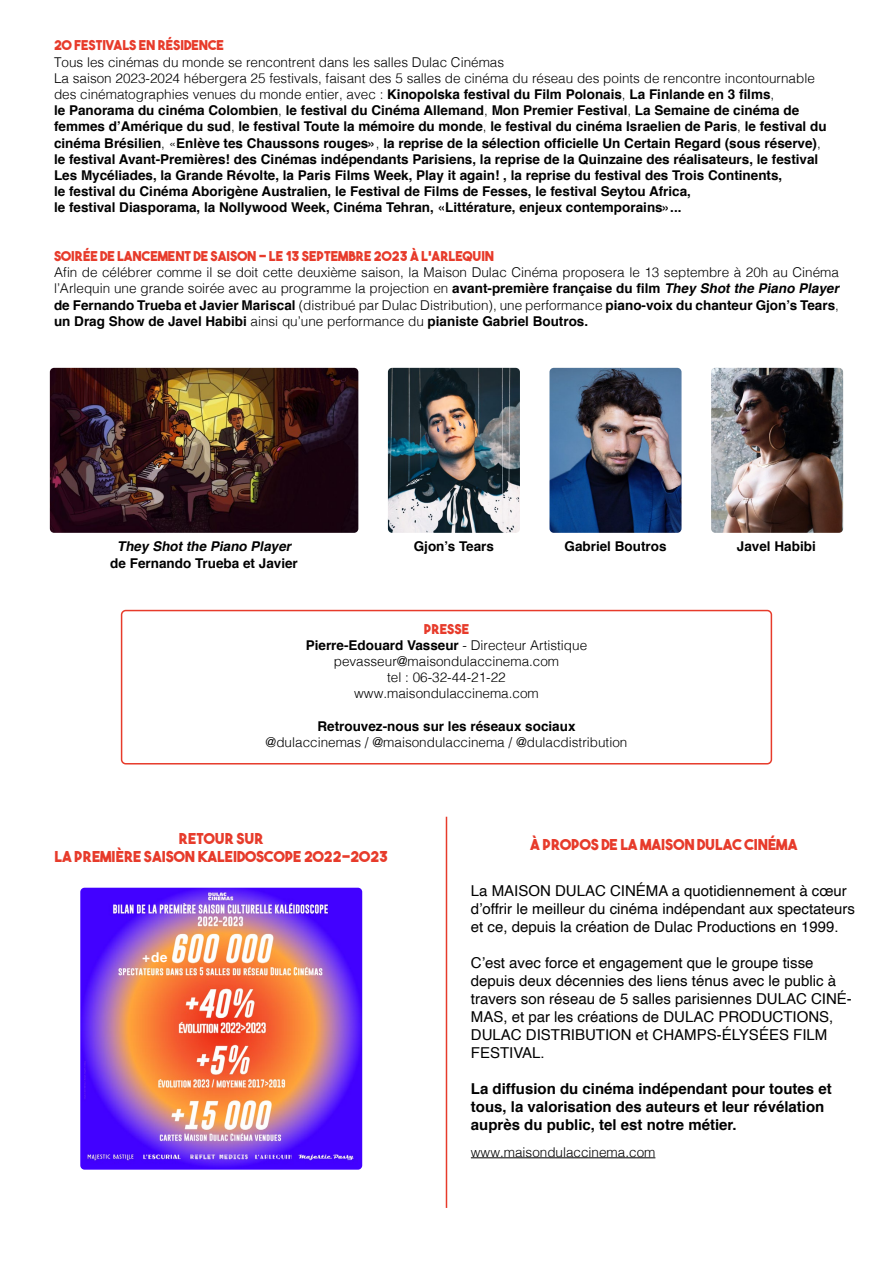
<style>
.page{position:relative;width:893px;height:1263px;background:#fff}
.page>*{position:absolute;margin:0;border:0;box-sizing:border-box;transform-origin:0 0}
.t1{font:15px/18px "Helvetica";color:#000}
.t2{font:700 15px/18px "Helvetica";color:#000}
.t3{font:15px/18px "The Bold Font";color:#e73b2b;text-align:center}
.t4{font:700 13.5px/16.2px "Helvetica";color:#000}
.t5{font:300 13.5px/16.2px "Helvetica";color:#000}
.t6{font:13.5px "The Bold Font";color:#e73b2b}
.t7{font:italic 700 13.5px "Helvetica";color:#000}
.t8{font:700 13.5px "Helvetica Neue";color:#fff}
.s1{font-weight:300}
.s2{font-weight:700}
.s3{font-weight:700;font-style:italic}
</style>
<div class="page">
<div style="left:121px;top:610px;width:651px;height:154px;border:2px solid #e73b2b;border-radius:4px"></div>
<img style="left:50px;top:368px;width:308px;height:165px">
<img style="left:388px;top:368px;width:132px;height:165px">
<img style="left:711px;top:368px;width:132px;height:165px">
<img style="left:549px;top:368px;width:132px;height:165px">
<img style="left:80px;top:888px;width:282px;height:282px">
<hr style="left:446px;top:817px;width:1px;height:391px;background:#e73b2b">
<hr style="left:471px;top:1157px;width:184px;height:1px;background:#000">
<p class="t6" style="left:54px;top:37px;width:171px">20 FESTIVALS EN RÉSIDENCE</p>
<p class="t4" style="left:54px;top:54px;width:774px"><span class="s1">Tous les cinémas du monde se rencontrent dans les salles Dulac Cinémas<br>La saison 2023-2024 hébergera 25 festivals, faisant des 5 salles de cinéma du réseau des points de rencontre incontournable des cinématographies venues du monde entier, avec :</span> Kinopolska festival du Film Polonais<span class="s1">,</span> La Finlande en 3 films<span class="s1">,<br></span>le Panorama du cinéma Colombien<span class="s1">,</span> le festival du Cinéma Allemand<span class="s1">,</span> Mon Premier Festival<span class="s1">,</span> La Semaine de cinéma de femmes d’Amérique du sud<span class="s1">,</span> le festival Toute la mémoire du monde<span class="s1">,</span> le festival du cinéma Israelien de Paris<span class="s1">,</span> le festival du cinéma Brésilien<span class="s1">, «</span>Enlève tes Chaussons rouges»<span class="s1">,</span> la reprise de la sélection officielle Un Certain Regard (sous réserve)<span class="s1">, </span>le festival Avant-Premières! des Cinémas indépendants Parisiens, la reprise de la Quinzaine des réalisateurs, le festival Les Mycéliades, la Grande Révolte, la Paris Films Week, Play it again! , la reprise du festival des Trois Continents,<br>le festival du Cinéma Aborigène Australien, le Festival de Films de Fesses, le festival Seytou Africa,<br>le festival Diasporama, la Nollywood Week, Cinéma Tehran, «Littérature, enjeux contemporains»...</p>
<p class="t6" style="left:54px;top:247px;width:442px">SOIRÉE DE LANCEMENT DE SAISON - LE 13 SEPTEMBRE 2023 À L’ARLEQUIN</p>
<p class="t5" style="left:54px;top:263px;width:790px">Afin de célébrer comme il se doit cette deuxième saison, la Maison Dulac Cinéma proposera le 13 septembre à 20h au Cinéma l’Arlequin une grande soirée avec au programme la projection en <span class="s2">avant-première française du film</span> <span class="s3">They Shotthe Piano Player </span><span class="s2">de Fernando Trueba et Javier Mariscal</span> (distribué par Dulac Distribution), une performance <span class="s2">piano-voix du chanteur Gjon’s Tears</span>, <span class="s2">un Drag Show de Javel Habibi</span> ainsi qu’une performance du <span class="s2">pianiste Gabriel Boutros.</span></p>
<p class="t7" style="left:117px;top:536px;width:179px">They Shotthe Piano Player</p>
<p class="t4" style="left:414px;top:539px;width:82px">Gjon’s Tears</p>
<p class="t4" style="left:564px;top:539px;width:104px">Gabriel Boutros</p>
<p class="t4" style="left:737px;top:539px;width:80px">Javel Habibi</p>
<p class="t4" style="left:110px;top:555px;width:189px">de Fernando Trueba et Javier</p>
<p class="t6" style="left:424px;top:620px;width:47px">PRESSE</p>
<p class="t5" style="left:306px;top:636px;width:283px;text-align:center"><span class="s2">Pierre-Edouard Vasseur</span> - Directeur Artistique pevasseur@maisondulaccinema.com<br>tel : 06-32-44-21-22 www.maisondulaccinema.com</p>
<p class="t4" style="left:317px;top:718px;width:260px">Retrouvez-nous sur les réseaux sociaux</p>
<p class="t5" style="left:266px;top:733px;width:363px">@dulaccinemas / @maisondulaccinema / @dulacdistribution</p>
<p class="t3" style="left:54px;top:829px;width:335px">RETOUR SUR<br>LA PREMIÈRE SAISON KALEIDOSCOPE 2022-2023</p>
<p class="t8" style="left:142px;top:947px;width:27px">+de</p>
<p class="t3" style="left:530px;top:835px;width:269px">À PROPOS DE LA MAISON DULAC CINÉMA</p>
<p class="t1" style="left:471px;top:882px;width:386px">La MAISON DULAC CINÉMA a quotidiennement à cœur d’offrir le meilleur du cinéma indépendant aux spectateurs et ce, depuis la création de Dulac Productions en 1999.</p>
<p class="t1" style="left:471px;top:954px;width:382px">C’est avec force et engagement que le groupe tisse depuis deux décennies des liens ténus avec le public à travers son réseau de 5 salles parisiennes DULAC CINÉ-MAS, et par les créations de DULAC PRODUCTIONS, DULAC DISTRIBUTION et CHAMPS-ÉLYSÉES FILM FESTIVAL.</p>
<p class="t2" style="left:471px;top:1080px;width:362px">La diffusion du cinéma indépendant pour toutes et tous, la valorisation des auteurs et leur révélation auprès du public, tel est notre métier.</p>
<p class="t5" style="left:471px;top:1143px;width:186px">www.maisondulaccinema.com</p>
</div>
